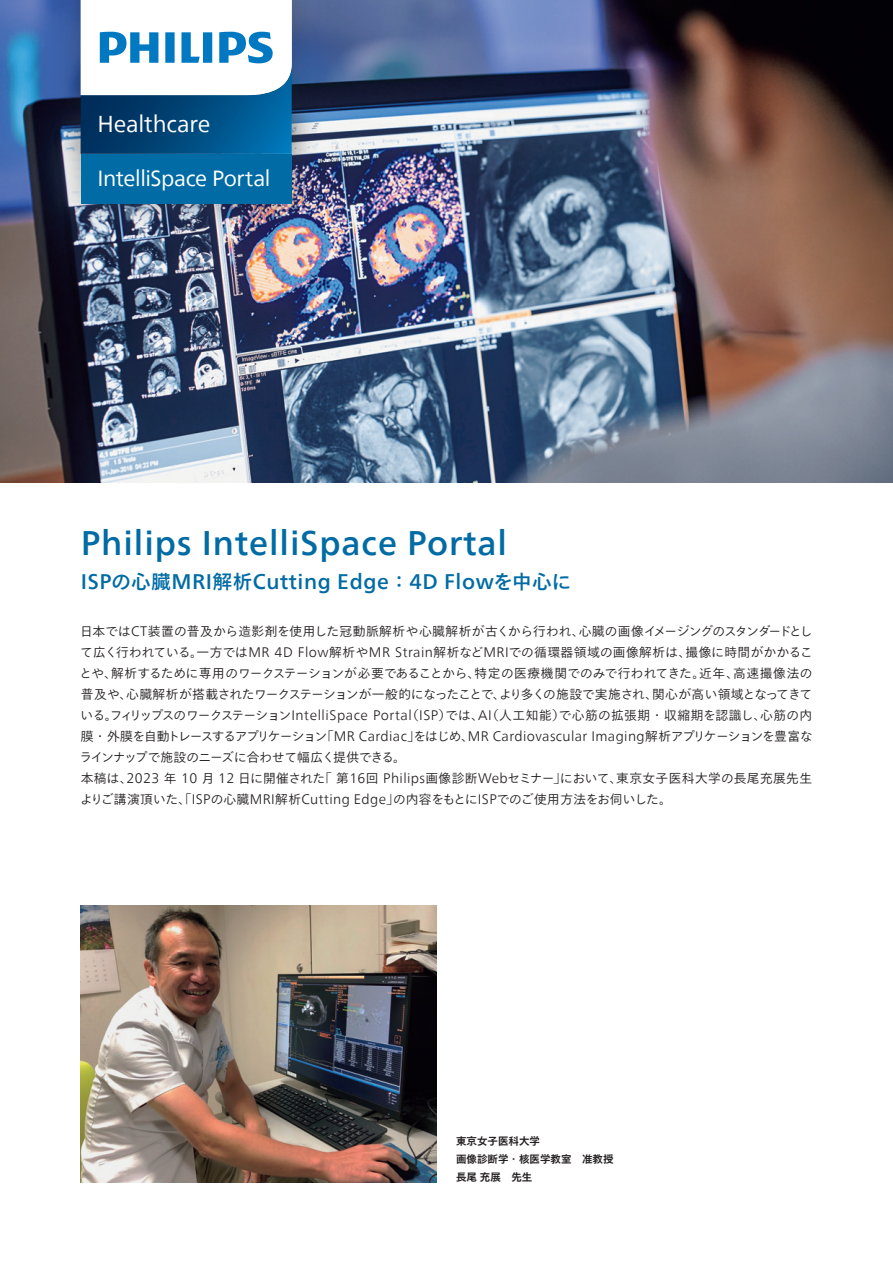
<style>
.page{position:relative;width:893px;height:1263px;background:#fff}
.page>*{position:absolute;margin:0;border:0;box-sizing:border-box;transform-origin:0 0}
.t1{font:500 34.05px "Neue Frutiger World";letter-spacing:.03em;color:#006ba4}
.t2{font:22.95px "Neue Frutiger World";letter-spacing:-.005em;color:#fff}
.t3{font:21.75px "Neue Frutiger World";letter-spacing:-.02em;color:#fff}
.t4{font:500 21px "Neue Frutiger World";letter-spacing:.03em;color:#006ba4}
.t5{font:300 13.8px "Neue Frutiger World";letter-spacing:.025em;color:#231f20}
.t6{font:300 12.75px "Tazugane Gothic Std N";letter-spacing:-.005em;color:#231f20}
.t7{font:300 12.75px "Tazugane Gothic Std N";letter-spacing:.015em;color:#231f20}
.t8{font:300 12.75px "Tazugane Gothic Std N";letter-spacing:-.035em;color:#231f20}
.t9{font:300 12.75px "Tazugane Gothic Std N";letter-spacing:.02em;color:#231f20}
.t10{font:300 12.75px/21px "Tazugane Gothic Std N";letter-spacing:-.08em;color:#231f20}
.t11{font:300 12.75px "Tazugane Gothic Std N";letter-spacing:-.075em;color:#231f20}
.t12{font:300 12.75px "Tazugane Gothic Std N";letter-spacing:-.045em;color:#231f20}
.t13{font:300 12.75px "Tazugane Gothic Std N";letter-spacing:-.095em;color:#231f20}
.t14{font:300 12.75px "Tazugane Gothic Std N";letter-spacing:.035em;color:#231f20}
.t15{font:300 12.75px "Tazugane Gothic Std N";letter-spacing:.03em;color:#231f20}
.t16{font:700 10.5px/18px "Tazugane Gothic Std N";color:#231f20}
.s1{font-family:"Tazugane Gothic Std N";font-size:19.5px}
.s2{font-family:"Neue Frutiger World";font-size:13.8px}
.s3{font-family:"Tazugane Gothic Std N";font-size:12.75px}
</style>
<div class="page">
<img style="left:0;top:0;width:893px;height:483px">
<img style="left:81px;top:906px;width:356px;height:276px">
<img style="left:42px;top:0;width:288px;height:115px">
<svg style="left:81px;top:0;width:211px;height:115px"></svg>
<img style="left:42px;top:115px;width:288px;height:127px">
<div style="left:81px;top:154px;width:211px;height:50px;background:#006ba4"></div>
<h2 class="t2" style="left:97px;top:106px;width:114px">Healthcare</h2>
<h3 class="t3" style="left:97px;top:161px;width:175px">IntelliSpace Portal</h3>
<h1 class="t1" style="left:81px;top:514px;width:428px">Philips IntelliSpace Portal</h1>
<h3 class="t4" style="left:81px;top:564px;width:492px">ISP<span class="s1">の心臓</span>MRI<span class="s1">解析</span>Cutting Edge<span class="s1">：</span>4D Flow<span class="s1">を中心に</span></h3>
<p class="t13" style="left:579px;top:622px;width:236px">心臓の画像イメージングのスタンダードとし</p>
<p class="t9" style="left:80px;top:622px;width:506px">日本では<span class="s2">CT</span>装置の普及から造影剤を使用した冠動脈解析や心臓解析が古くから行われ、</p>
<p class="t7" style="left:685px;top:643px;width:129px">撮像に時間がかかるこ</p>
<p class="t7" style="left:80px;top:643px;width:613px">て広く行われている一方では<span class="s2">MR 4D Flow</span>解析や<span class="s2">MR Strain</span>解析など<span class="s2">MRI</span>での循環器領域の画像解析は、</p>
<p class="t6" style="left:190px;top:643px;width:14px">。</p>
<p class="t12" style="left:111px;top:664px;width:371px">解析するために専用のワークステーションが必要であることから、</p>
<p class="t6" style="left:733px;top:664px;width:81px">高速撮像法の</p>
<p class="t9" style="left:475px;top:664px;width:232px">特定の医療機関でのみで行われてきた。</p>
<p class="t6" style="left:699px;top:664px;width:41px">近年、</p>
<p class="t6" style="left:80px;top:664px;width:39px">とや、</p>
<p class="t8" style="left:126px;top:685px;width:533px">心臓解析が搭載されたワークステーションが一般的になったことでより多くの施設で実施され、</p>
<p class="t6" style="left:493px;top:685px;width:14px">、</p>
<p class="t6" style="left:652px;top:685px;width:162px">関心が高い領域となってきて</p>
<p class="t6" style="left:81px;top:685px;width:53px">普及や、</p>
<p class="t5" style="left:406px;top:704px;width:47px"><span class="s3">（</span>ISP<span class="s3">）</span></p>
<p class="t6" style="left:478px;top:706px;width:88px">（<span class="s2">A I</span> 人工知能）</p>
<p class="t11" style="left:81px;top:706px;width:333px">いるフィリップスのワークステーション<span class="s2">IntelliSpace Portal</span></p>
<p class="t14" style="left:559px;top:706px;width:209px">で心筋の拡張期・収縮期を認識し、</p>
<p class="t6" style="left:760px;top:706px;width:53px">心筋の内</p>
<p class="t6" style="left:445px;top:706px;width:40px">では、</p>
<p class="t6" style="left:104px;top:706px;width:14px">。</p>
<p class="t10" style="left:80px;top:726px;width:328px">膜・外膜を自動トレースするアプリケーション<br>ラインナップで施設のニーズに合わせて幅広く提供できる。</p>
<p class="t5" style="left:468px;top:725px;width:346px">MR Cardiovascular Imaging<span class="s3">解析アプリケーションを豊富な</span></p>
<p class="t5" style="left:321px;top:725px;width:101px"><span class="s3">「</span>MR Cardiac<span class="s3">」</span></p>
<p class="t6" style="left:413px;top:727px;width:62px">をはじめ、</p>
<p class="t15" style="left:616px;top:769px;width:197px">東京女子医科大学の長尾充展先生</p>
<p class="t8" style="left:127px;top:769px;width:200px"><span class="s2">2023</span> 年 <span class="s2">10</span> 月 <span class="s2">12</span> 日に開催された</p>
<p class="t6" style="left:319px;top:769px;width:249px">「第<span class="s2">16</span>回 <span class="s2">Philips</span>画像診断<span class="s2">Web</span>セミナー」</p>
<p class="t6" style="left:81px;top:769px;width:53px">本稿は、</p>
<p class="t6" style="left:560px;top:769px;width:64px">において、</p>
<p class="t5" style="left:80px;top:788px;width:321px"><span class="s3">よりご講演頂いた、「</span>ISP<span class="s3">の心臓</span>MRI<span class="s3">解析</span>Cutting Edge<span class="s3">」</span></p>
<p class="t6" style="left:393px;top:790px;width:280px">の内容をもとに<span class="s2">ISP</span>でのご使用方法をお伺いした。</p>
<p class="t16" style="left:456px;top:1133px;width:159px">東京女子医科大学<br>画像診断学・核医学教室　准教授長尾充展　先生</p>
</div>
